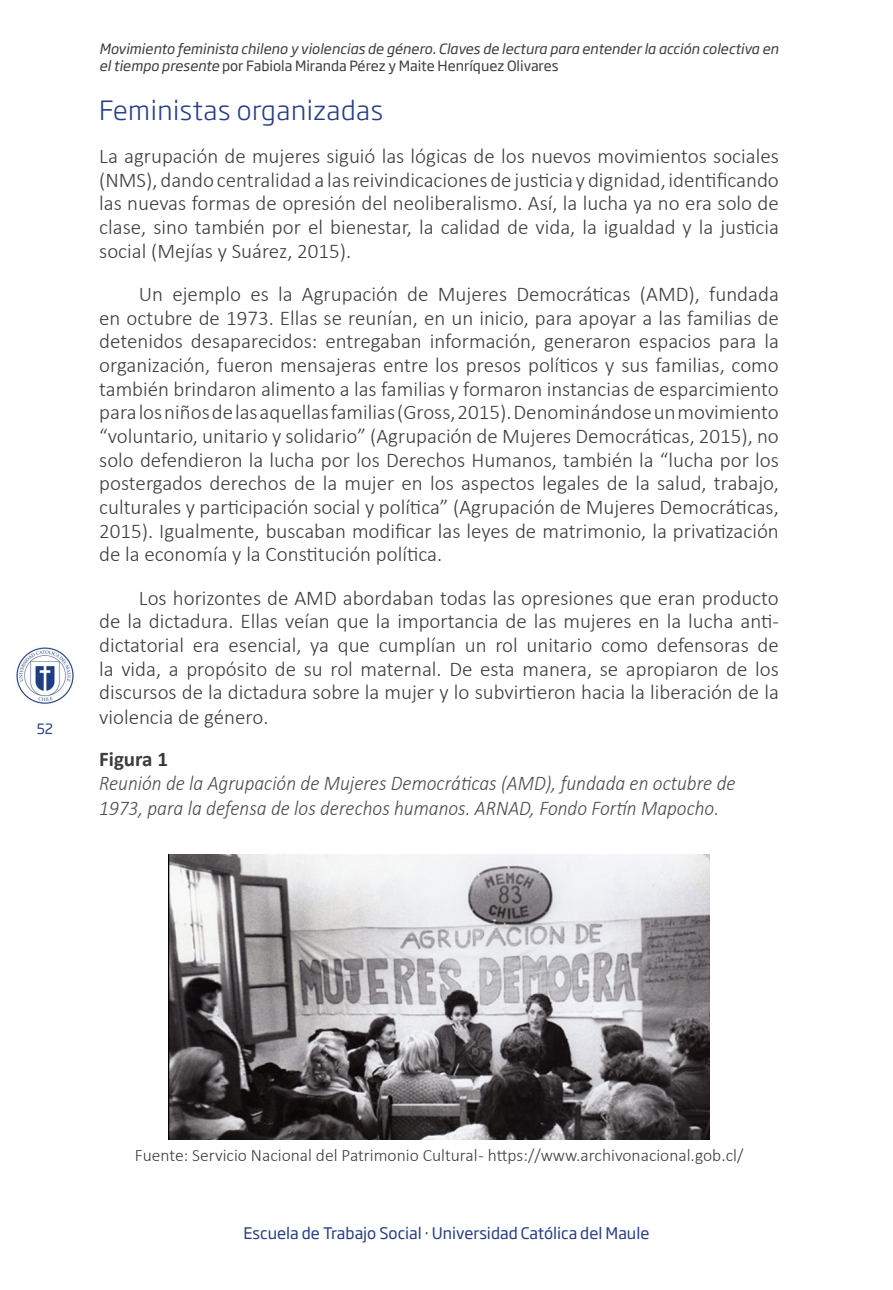
<style>
.page{position:relative;width:893px;height:1290px;background:#fff}
.page>*{position:absolute;margin:0;border:0;box-sizing:border-box;transform-origin:0 0}
.t1{font:300 26.25px "Soho Gothic Pro";letter-spacing:.02em;color:#253e85}
.t2{font:300 21px/23.6px "Calibri";color:#3c3c3b;text-align:justify}
.t3{font:italic 300 21px/24.5px "Calibri";color:#4a4a49;scale:.92 1}
.t4{font:700 21px "Calibri";color:#3c3c3b}
.t5{font:300 17.5px "Calibri";color:#3c3c3b}
.t6{font:15.75px "Soho Gothic Pro";color:#253e85}
.t7{font:italic 14px/16.8px "Soho Gothic Pro";color:#3c3c3b}
.t8{font:14px "Soho Gothic Pro";color:#253e85}
.s1{font-style:normal}
</style>
<div class="page">
<img style="left:16px;top:647px;width:58px;height:57px">
<img style="left:169px;top:854px;width:540px;height:286px">
<p class="t8" style="left:37px;top:717px;width:18px">52</p>
<p class="t7" style="left:99px;top:40px;width:681px">Movimiento feminista chileno y violencias de género. Claves de lectura para entender la acción colectiva en el tiempo presente <span class="s1">por Fabiola Miranda Pérez y Maite Henríquez Olivares</span></p>
<p class="t1" style="left:99px;top:90px;width:285px">Feministas organizadas</p>
<p class="t2" style="left:99px;top:144px;width:681px">La agrupación de mujeres siguió las lógicas de los nuevos movimientos sociales (NMS), dando centralidad a las reivindicaciones de justicia y dignidad, identificando las nuevas formas de opresión del neoliberalismo. Así, la lucha ya no era solo de clase, sino también por el bienestar, la calidad de vida, la igualdad y la justicia social (Mejías y Suárez, 2015).</p>
<p class="t2" style="left:99px;top:282px;width:681px;text-indent:40px">Un ejemplo es la Agrupación de Mujeres Democráticas (AMD), fundada en octubre de 1973. Ellas se reunían, en un inicio, para apoyar a las familias de detenidos desaparecidos: entregaban información, generaron espacios para la organización, fueron mensajeras entre los presos políticos y sus familias, como también brindaron alimento a las familias y formaron instancias de esparcimiento para los niños de las aquellas familias (Gross, 2015). Denominándose un movimiento “voluntario, unitario y solidario” (Agrupación de Mujeres Democráticas, 2015), no solo defendieron la lucha por los Derechos Humanos, también la “lucha por los postergados derechos de la mujer en los aspectos legales de la salud, trabajo, culturales y participación social y política” (Agrupación de Mujeres Democráticas, 2015). Igualmente, buscaban modificar las leyes de matrimonio, la privatización de la economía y la Constitución política.</p>
<p class="t2" style="left:99px;top:585px;width:681px;text-indent:40px">Los horizontes de AMD abordaban todas las opresiones que eran producto de la dictadura. Ellas veían que la importancia de las mujeres en la lucha anti&shy;dictatorial era esencial, ya que cumplían un rol unitario como defensoras de la vida, a propósito de su rol maternal. De esta manera, se apropiaron de los discursos de la dictadura sobre la mujer y lo subvirtieron hacia la liberación de la violencia de género.</p>
<p class="t4" style="left:99px;top:744px;width:70px">Figura 1</p>
<p class="t3" style="left:99px;top:771px;width:693px">Reunión de la Agrupación de Mujeres Democráticas (AMD), fundada en octubre de<br>1973, para la defensa de los derechos humanos. ARNAD, Fondo Fortín Mapocho.</p>
<p class="t5" style="left:135px;top:1144px;width:610px">Fuente: Servicio Nacional del Patrimonio Cultural - https://www.archivonacional.gob.cl/</p>
<p class="t6" style="left:244px;top:1221px;width:407px">Escuela de Trabajo Social · Universidad Católica del Maule</p>
</div>
